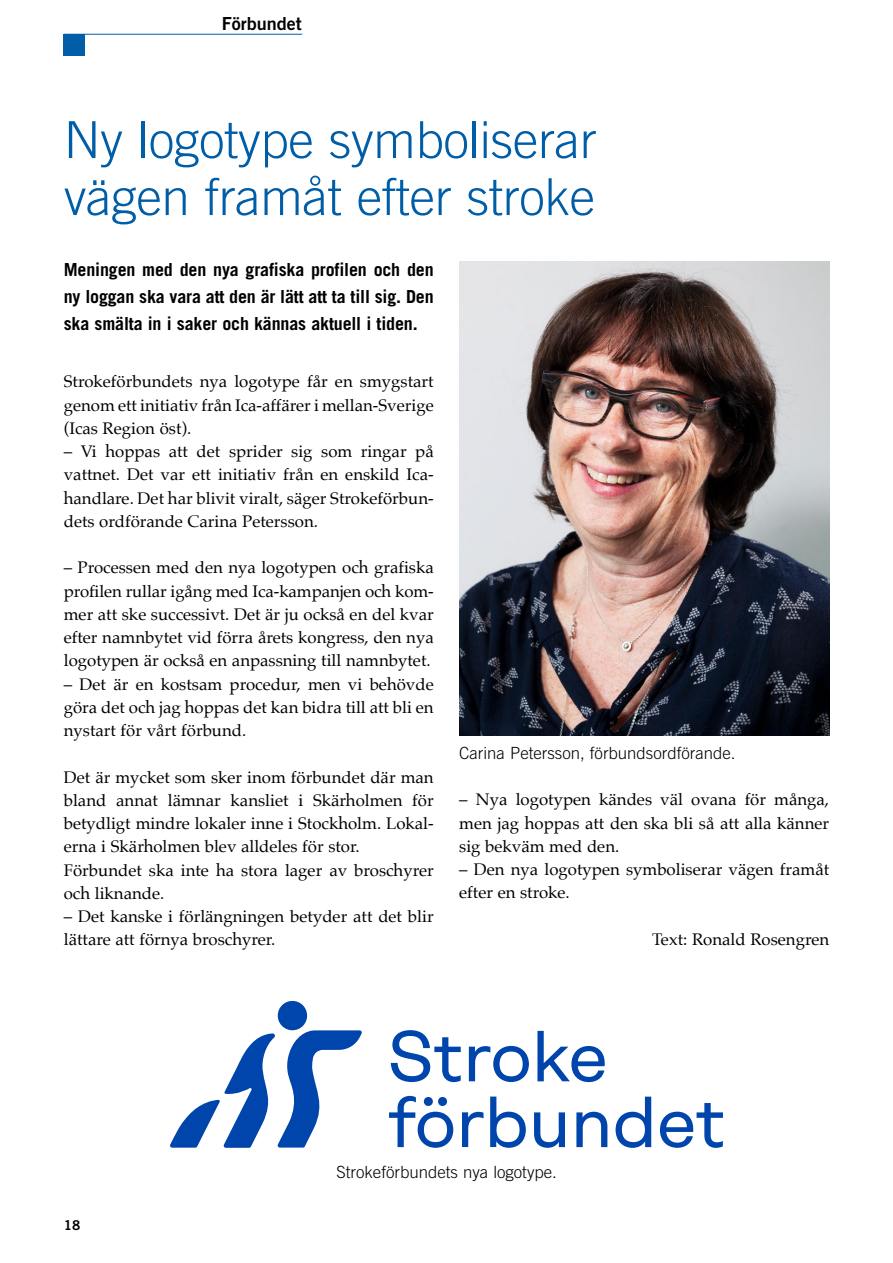
<style>
.page{position:relative;width:893px;height:1263px;background:#fff}
.page>*{position:absolute;margin:0;border:0;box-sizing:border-box;transform-origin:0 0}
.t1{font:300 51px/57px "Trade Gothic";letter-spacing:-.005em;color:#005ea8}
.t2{font:700 18px/27px "Trade Gothic";letter-spacing:-.01em;color:#000;text-align:justify}
.t3{font:18px "Trade Gothic LT Std Bd 2";color:#000}
.t4{font:16.8px/23.2px "Palatino";color:#000;text-align:justify}
.t5{font:300 16.8px "Trade Gothic LT Std";color:#000}
.t6{font:13.5px "Trade Gothic LT Std Bd 2";color:#000}
</style>
<div class="page">
<hr style="left:64px;top:34px;width:238px;height:1px;background:#005ea8">
<div style="left:64px;top:34px;width:21px;height:22px;background:#005ea8"></div>
<img style="left:459px;top:262px;width:370px;height:474px">
<svg style="left:391px;top:1030px;width:70px;height:52px"></svg>
<svg style="left:469px;top:1046px;width:60px;height:36px"></svg>
<svg style="left:537px;top:1031px;width:68px;height:51px"></svg>
<svg style="left:389px;top:1096px;width:64px;height:52px"></svg>
<svg style="left:462px;top:1112px;width:21px;height:35px"></svg>
<svg style="left:490px;top:1096px;width:36px;height:52px"></svg>
<svg style="left:534px;top:1112px;width:31px;height:36px"></svg>
<svg style="left:576px;top:1112px;width:31px;height:35px"></svg>
<svg style="left:616px;top:1097px;width:35px;height:51px"></svg>
<svg style="left:660px;top:1103px;width:63px;height:45px"></svg>
<div style="left:278px;top:1001px;width:29px;height:29px;background:#0045ab;border-radius:50%"></div>
<svg style="left:170px;top:1030px;width:192px;height:118px"></svg>
<p class="t3" style="left:222px;top:12px;width:82px">Förbundet</p>
<h1 class="t1" style="left:64px;top:111px;width:534px">Ny logotype symboliserar vägen framåt efter stroke</h1>
<p class="t2" style="left:64px;top:255px;width:371px">Meningen med den nya grafiska profilen och den ny loggan ska vara att den är lätt att ta till sig. Den ska smälta in i saker och kännas aktuell i tiden.</p>
<p class="t4" style="left:64px;top:370px;width:371px">Strokeförbundets nya logotype får en smygstart genom ett initiativ från Ica-affärer i mellan-Sverige (Icas Region öst).</p>
<p class="t4" style="left:64px;top:440px;width:371px">– Vi hoppas att det sprider sig som ringar på vattnet. Det var ett initiativ från en enskild Ica&shy;handlare. Det har blivit viralt, säger Strokeförbun&shy;dets ordförande Carina Petersson.</p>
<p class="t4" style="left:64px;top:556px;width:371px">– Processen med den nya logotypen och grafiska profilen rullar igång med Ica-kampanjen och kom&shy;mer att ske successivt. Det är ju också en del kvar efter namnbytet vid förra årets kongress, den nya logotypen är också en anpassning till namnbytet.</p>
<p class="t4" style="left:64px;top:672px;width:371px">– Det är en kostsam procedur, men vi behövde göra det och jag hoppas det kan bidra till att bli en nystart för vårt förbund.</p>
<p class="t4" style="left:64px;top:765px;width:371px;text-align:left">Det är mycket som sker inom förbundet där man bland annat lämnar kansliet i Skärholmen för betydligt mindre lokaler inne i Stockholm. Lokal&shy;erna i Skärholmen blev alldeles för stor.<br>Förbundet ska inte ha stora lager av broschyrer och liknande.</p>
<p class="t4" style="left:64px;top:905px;width:371px">– Det kanske i förlängningen betyder att det blir lättare att förnya broschyrer.</p>
<p class="t5" style="left:459px;top:743px;width:275px">Carina Petersson, förbundsordförande.</p>
<p class="t4" style="left:459px;top:788px;width:371px">– Nya logotypen kändes väl ovana för många, men jag hoppas att den ska bli så att alla känner sig bekväm med den.</p>
<p class="t4" style="left:459px;top:858px;width:371px">– Den nya logotypen symboliserar vägen framåt efter en stroke.</p>
<p class="t4" style="left:652px;top:927px;width:178px">Text: Ronald Rosengren</p>
<p class="t6" style="left:64px;top:1217px;width:18px">18</p>
<p class="t5" style="left:337px;top:1162px;width:219px">Strokeförbundets nya logotype.</p>
</div>
